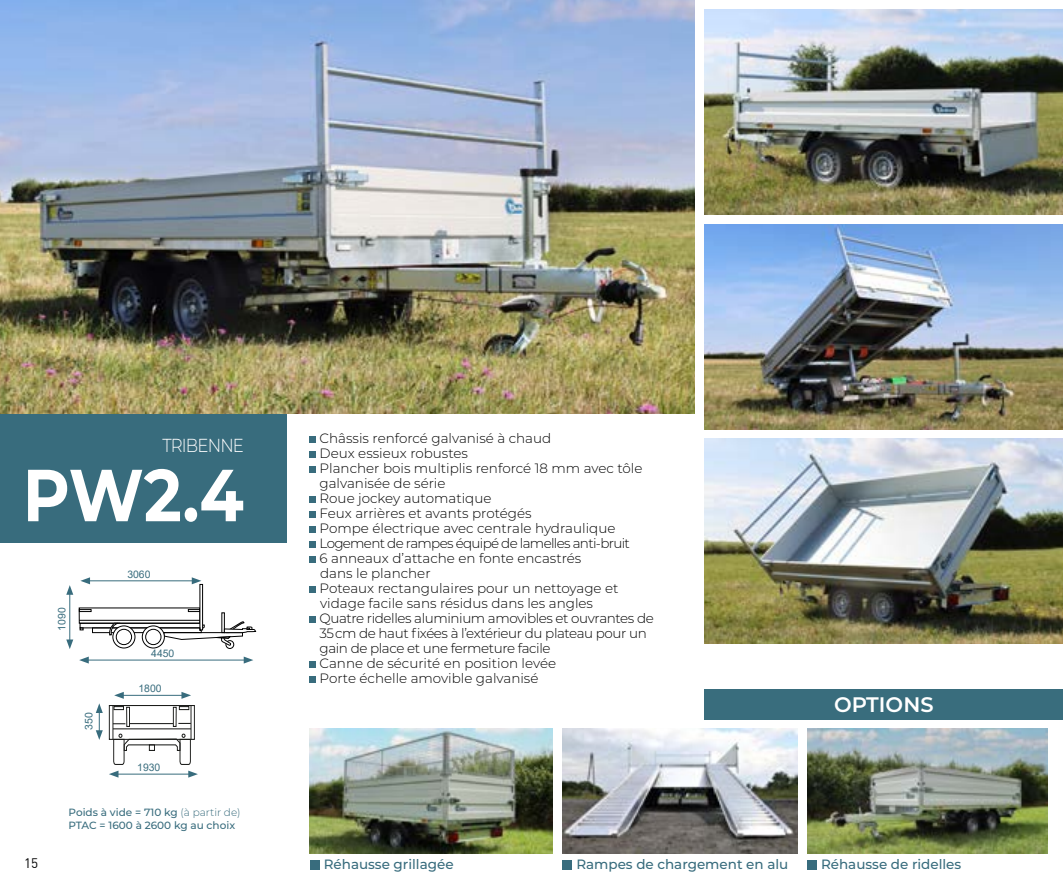
<style>
.page{position:relative;width:1063px;height:893px;background:#fff}
.page>*{position:absolute;margin:0;border:0;box-sizing:border-box;transform-origin:0 0}
.t1{font:700 73.5px "Montserrat";color:#fff;scale:.88 1}
.t2{font:600 21px "Montserrat";color:#fff}
.t3{font:300 18.75px "Montserrat";letter-spacing:-.05em;color:#fff;scale:.88 1}
.t4{font:300 13.5px/15px "Montserrat";color:#000}
.t5{font:500 13.5px "Montserrat";color:#386c7d}
.t6{font:13.5px "DIN";color:#000}
.t7{font:500 10.5px/12.6px "Montserrat";color:#386c7d}
.t8{font:10.5px "Arial";color:#386c7d}
.t9{font:10.35px "Arial";color:#386c7d}
.s1{font-weight:300}
</style>
<div class="page">
<div style="left:0;top:414px;width:287px;height:128px;background:#386c7d"></div>
<div style="left:705px;top:688px;width:358px;height:31px;background:#396d7d"></div>
<div style="left:310px;top:860px;width:10px;height:10px;background:#386c7d"></div>
<div style="left:807px;top:860px;width:10px;height:10px;background:#386c7d"></div>
<div style="left:563px;top:860px;width:9px;height:10px;background:#386c7d"></div>
<img style="left:563px;top:729px;width:234px;height:124px">
<svg style="left:310px;top:436px;width:6px;height:6px"></svg>
<svg style="left:310px;top:451px;width:6px;height:6px"></svg>
<svg style="left:310px;top:466px;width:6px;height:6px"></svg>
<svg style="left:310px;top:496px;width:6px;height:6px"></svg>
<svg style="left:310px;top:511px;width:6px;height:6px"></svg>
<svg style="left:310px;top:526px;width:6px;height:6px"></svg>
<svg style="left:310px;top:541px;width:6px;height:6px"></svg>
<svg style="left:310px;top:556px;width:6px;height:6px"></svg>
<svg style="left:310px;top:586px;width:6px;height:6px"></svg>
<svg style="left:310px;top:616px;width:6px;height:6px"></svg>
<svg style="left:310px;top:661px;width:6px;height:6px"></svg>
<svg style="left:310px;top:676px;width:6px;height:6px"></svg>
<img style="left:310px;top:729px;width:243px;height:125px">
<img style="left:0;top:0;width:694px;height:414px">
<img style="left:704px;top:10px;width:359px;height:205px">
<img style="left:704px;top:224px;width:359px;height:205px">
<img style="left:704px;top:439px;width:359px;height:204px">
<img style="left:807px;top:729px;width:241px;height:125px">
<hr style="left:88px;top:580px;width:106px;height:1px;background:#386c7d">
<svg style="left:80px;top:577px;width:10px;height:7px"></svg>
<svg style="left:192px;top:577px;width:9px;height:7px"></svg>
<hr style="left:86px;top:660px;width:160px;height:1px;background:#386c7d">
<svg style="left:79px;top:657px;width:10px;height:7px"></svg>
<svg style="left:244px;top:657px;width:9px;height:7px"></svg>
<div style="left:200px;top:584px;width:3px;height:46px;border:1px solid #000"></div>
<div style="left:226px;top:640px;width:8px;height:9px;border:1px solid #000;border-radius:50%"></div>
<div style="left:142px;top:626px;width:22px;height:22px;background:#222;border-radius:50%"></div>
<div style="left:142px;top:626px;width:23px;height:22px;border:1px solid #000;border-radius:50%"></div>
<div style="left:113px;top:626px;width:22px;height:22px;border:1px solid #000;border-radius:50%"></div>
<svg style="left:79px;top:607px;width:177px;height:39px"></svg>
<hr style="left:69px;top:592px;width:1px;height:50px;background:#386c7d">
<svg style="left:66px;top:639px;width:7px;height:10px"></svg>
<svg style="left:66px;top:585px;width:7px;height:10px"></svg>
<hr style="left:121px;top:695px;width:63px;height:1px;background:#386c7d">
<svg style="left:114px;top:692px;width:10px;height:7px"></svg>
<svg style="left:181px;top:692px;width:10px;height:7px"></svg>
<hr style="left:116px;top:774px;width:75px;height:1px;background:#386c7d">
<svg style="left:109px;top:771px;width:10px;height:7px"></svg>
<svg style="left:188px;top:771px;width:10px;height:7px"></svg>
<svg style="left:96px;top:703px;width:7px;height:37px"></svg>
<div style="left:109px;top:705px;width:86px;height:35px;border:1px solid #1a1b19"></div>
<div style="left:114px;top:706px;width:10px;height:4px;border:1px solid #1a1b19"></div>
<div style="left:126px;top:707px;width:4px;height:20px;border:1px solid #1a1b19"></div>
<div style="left:179px;top:706px;width:10px;height:4px;border:1px solid #1a1b19"></div>
<div style="left:173px;top:707px;width:4px;height:20px;border:1px solid #1a1b19"></div>
<hr style="left:113px;top:705px;width:1px;height:34px;background:#1a1b19">
<hr style="left:191px;top:705px;width:1px;height:34px;background:#1a1b19">
<hr style="left:113px;top:728px;width:78px;height:1px;background:#1a1b19">
<svg style="left:178px;top:723px;width:13px;height:1px"></svg>
<hr style="left:130px;top:723px;width:43px;height:1px;background:#1a1b19">
<svg style="left:113px;top:723px;width:12px;height:1px"></svg>
<svg style="left:113px;top:734px;width:78px;height:31px"></svg>
<h3 class="t3" style="left:162px;top:432px;width:94px">TRIBENNE</h3>
<h1 class="t1" style="left:23px;top:442px;width:253px">PW2.4</h1>
<p class="t9" style="left:55px;top:630px;width:25px;rotate:-90deg">1090</p>
<p class="t8" style="left:82px;top:730px;width:19px;rotate:-90deg">350</p>
<p class="t9" style="left:127px;top:567px;width:25px">3060</p>
<p class="t9" style="left:151px;top:647px;width:25px">4450</p>
<p class="t9" style="left:138px;top:681px;width:25px">1800</p>
<p class="t9" style="left:137px;top:760px;width:25px">1930</p>
<p class="t6" style="left:24px;top:855px;width:16px">15</p>
<p class="t7" style="left:69px;top:805px;width:174px">Poids à vide = 710 kg <span class="s1">(à partir de)<br></span>PTAC = 1600 à 2600 kg au choix</p>
<p class="t4" style="left:320px;top:431px;width:336px">Châssis renforcé galvanisé à chaud<br>Deux essieux robustes<br>Plancher bois multiplis renforcé 18 mm avec tôle galvanisée de série<br>Roue jockey automatique<br>Feux arrières et avants protégés<br>Pompe électrique avec centrale hydraulique Logement de rampes équipé de lamelles anti-bruit<br>6 anneaux d’attache en fonte encastrés<br>dans le plancher<br>Poteaux rectangulaires pour un nettoyage et vidage facile sans résidus dans les angles<br>Quatre ridelles aluminium amovibles et ouvrantes de 35 cm de haut fixées à l’extérieur du plateau pour un gain de place et une fermeture facile<br>Canne de sécurité en position levée<br>Porte échelle amovible galvanisé</p>
<h2 class="t2" style="left:834px;top:689px;width:101px">OPTIONS</h2>
<p class="t5" style="left:324px;top:855px;width:131px">Réhausse grillagée</p>
<p class="t5" style="left:576px;top:854px;width:213px">Rampes de chargement en alu</p>
<p class="t5" style="left:821px;top:855px;width:142px">Réhausse de ridelles</p>
</div>
